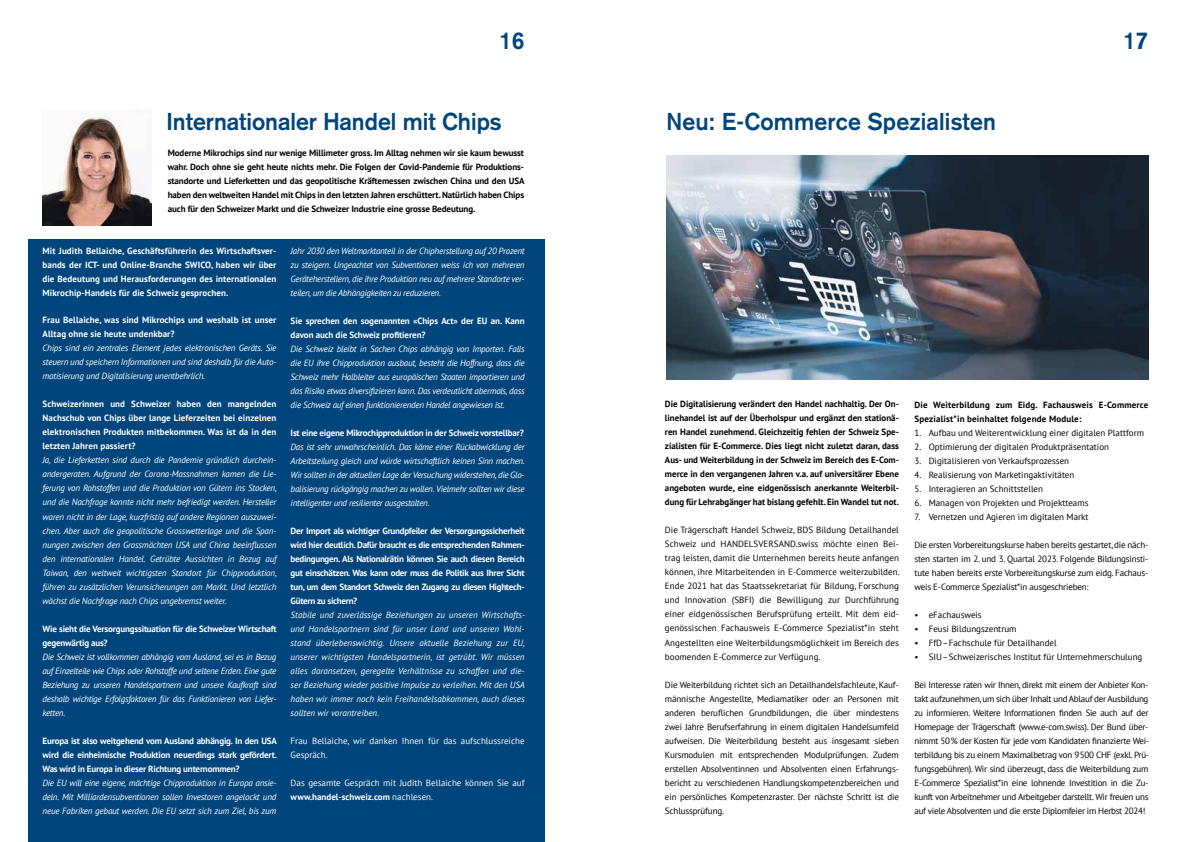
<style>
.page{position:relative;width:1191px;height:842px;background:#fff}
.page>*{position:absolute;margin:0;border:0;box-sizing:border-box;transform-origin:0 0}
.t1{font:700 24px "Akzidenz Grotesk";color:#00457c;scale:.96 1}
.t2{font:italic 9px/14px "PT Sans";letter-spacing:-.03em;color:#fff;text-align:justify}
.t3{font:9px/14px "PT Sans";color:#000;text-align:justify}
.t4{font:700 9px/14px "PT Sans";letter-spacing:-.01em;color:#fff;text-align:justify}
.t5{font:700 9px/14px "PT Sans";color:#000;text-align:justify}
.t6{font:9px/14px "PT Sans";color:#fff}
.t7{font:700 9px/14px "PT Sans";letter-spacing:.02em;color:#000}
.t8{font:700 9px/14px "PT Sans";letter-spacing:.01em;color:#fff}
.s1{font-weight:700}
</style>
<div class="page">
<img style="left:43px;top:114px;width:108px;height:111px">
<div style="left:28px;top:239px;width:516px;height:603px;background:#00457c"></div>
<img style="left:666px;top:155px;width:482px;height:224px">
<h1 class="t1" style="left:499px;top:26px;width:28px">16</h1>
<h1 class="t1" style="left:167px;top:108px;width:350px">Internationaler Handel mit Chips</h1>
<p class="t5" style="left:168px;top:145px;width:358px">Moderne Mikrochips sind nur wenige Millimeter gross. Im Alltag nehmen wir sie kaum bewusst wahr. Doch ohne sie geht heute nichts mehr. Die Folgen der Covid-Pandemie für Produktions&shy;standorte und Lieferketten und das geopolitische Kräftemessen zwischen China und den USA haben den weltweiten Handel mit Chips in den letzten Jahren erschüttert. Natürlich haben Chips auch für den Schweizer Markt und die Schweizer Industrie eine grosse Bedeutung.</p>
<p class="t2" style="left:291px;top:243px;width:235px">Jahr 2030 den Weltmarktanteil in der Chipherstellung auf 20 Prozent zu steigern. Ungeachtet von Subventionen weiss ich von mehreren Geräteherstellern, die ihre Produktion neu auf mehrere Standorte ver&shy;teilen, um die Abhängigkeiten zu reduzieren.</p>
<p class="t4" style="left:291px;top:313px;width:235px">Sie sprechen den sogenannten «Chips Act» der EU an. Kann davon auch die Schweiz profitieren?</p>
<p class="t2" style="left:291px;top:341px;width:235px">Die Schweiz bleibt in Sachen Chips abhängig von Importen. Falls die EU ihre Chipproduktion ausbaut, besteht die Hoffnung, dass die Schweiz mehr Halbleiter aus europäischen Staaten importieren und das Risiko etwas diversifizieren kann. Das verdeutlicht abermals, dass die Schweiz auf einen funktionierenden Handel angewiesen ist.</p>
<p class="t4" style="left:291px;top:425px;width:235px">Ist eine eigene Mikrochipproduktion in der Schweiz vorstellbar?</p>
<p class="t2" style="left:291px;top:439px;width:236px">Das ist sehr unwahrscheinlich. Das käme einer Rückabwicklung der Arbeitsteilung gleich und würde wirtschaftlich keinen Sinn machen.<br>Wir sollten in der aktuellen Lage der Versuchung widerstehen, die Glo&shy;balisierung rückgängig machen zu wollen. Vielmehr sollten wir diese intelligenter und resilienter ausgestalten.</p>
<p class="t4" style="left:291px;top:523px;width:235px">Der Import als wichtiger Grundpfeiler der Versorgungssicherheit wird hier deutlich. Dafür braucht es die entsprechenden Rahmen&shy;bedingungen. Als Nationalrätin können Sie auch diesen Bereich gut einschätzen. Was kann oder muss die Politik aus Ihrer Sicht tun, um dem Standort Schweiz den Zugang zu diesen Hightech-Gütern zu sichern?</p>
<p class="t2" style="left:291px;top:607px;width:236px">Stabile und zuverlässige Beziehungen zu unseren Wirtschafts&shy;und Handelspartnern sind für unser Land und unseren Wohl&shy;stand überlebenswichtig. Unsere aktuelle Beziehung zur EU, unserer wichtigsten Handelspartnerin, ist getrübt. Wir müssen alles daransetzen, geregelte Verhältnisse zu schaffen und die&shy;ser Beziehung wieder positive Impulse zu verleihen. Mit den USA haben wir immer noch kein Freihandelsabkommen, auch dieses sollten wir vorantreiben.</p>
<p class="t6" style="left:291px;top:733px;width:235px">Frau Bellaiche, wir danken Ihnen für das aufschlussreiche<br>Gespräch.</p>
<p class="t6" style="left:291px;top:775px;width:235px">Das gesamte Gespräch mit Judith Bellaiche können Sie auf <span class="s1">www.handel-schweiz.com</span> nachlesen.</p>
<p class="t4" style="left:43px;top:243px;width:235px">Mit Judith Bellaiche, Geschäftsführerin des Wirtschaftsver&shy;bands der ICT- und Online-Branche SWICO, haben wir über die Bedeutung und Herausforderungen des internationalen Mikrochip-Handels für die Schweiz gesprochen.</p>
<p class="t8" style="left:43px;top:313px;width:235px">Frau Bellaiche, was sind Mikrochips und weshalb ist unser<br>Alltag ohne sie heute undenkbar?</p>
<p class="t2" style="left:43px;top:341px;width:235px">Chips sind ein zentrales Element jedes elektronischen Geräts. Sie steuern und speichern Informationen und sind deshalb für die Auto&shy;matisierung und Digitalisierung unentbehrlich.</p>
<p class="t4" style="left:43px;top:397px;width:235px">Schweizerinnen und Schweizer haben den mangelnden Nachschub von Chips über lange Lieferzeiten bei einzelnen elektronischen Produkten mitbekommen. Was ist da in den letzten Jahren passiert?</p>
<p class="t2" style="left:43px;top:453px;width:236px">Ja, die Lieferketten sind durch die Pandemie gründlich durchein&shy;andergeraten. Aufgrund der Corona-Massnahmen kamen die Lie&shy;ferung von Rohstoffen und die Produktion von Gütern ins Stocken, und die Nachfrage konnte nicht mehr befriedigt werden. Hersteller waren nicht in der Lage, kurzfristig auf andere Regionen auszuwei&shy;chen. Aber auch die geopolitische Grosswetterlage und die Span&shy;nungen zwischen den Grossmächten USA und China beeinflussen den internationalen Handel. Getrübte Aussichten in Bezug auf Taiwan, den weltweit wichtigsten Standort für Chipproduktion, führen zu zusätzlichen Verunsicherungen am Markt. Und letztlich wächst die Nachfrage nach Chips ungebremst weiter.</p>
<p class="t4" style="left:43px;top:621px;width:235px">Wie sieht die Versorgungssituation für die Schweizer Wirtschaft gegenwärtig aus?</p>
<p class="t2" style="left:43px;top:649px;width:235px">Die Schweiz ist vollkommen abhängig vom Ausland, sei es in Bezug auf Einzelteile wie Chips oder Rohstoffe und seltene Erden. Eine gute Beziehung zu unseren Handelspartnern und unsere Kaufkraft sind deshalb wichtige Erfolgsfaktoren für das Funktionieren von Liefer&shy;ketten.</p>
<p class="t4" style="left:43px;top:733px;width:236px">Europa ist also weitgehend vom Ausland abhängig. In den USA wird die einheimische Produktion neuerdings stark gefördert.<br>Was wird in Europa in dieser Richtung unternommen?</p>
<p class="t2" style="left:43px;top:775px;width:235px">Die EU will eine eigene, mächtige Chipproduktion in Europa ansie&shy;deln. Mit Milliardensubventionen sollen Investoren angelockt und neue Fabriken gebaut werden. Die EU setzt sich zum Ziel, bis zum</p>
<h1 class="t1" style="left:666px;top:108px;width:345px">Neu: E-Commerce Spezialisten</h1>
<h1 class="t1" style="left:1122px;top:26px;width:28px">17</h1>
<p class="t5" style="left:665px;top:397px;width:235px">Die Digitalisierung verändert den Handel nachhaltig. Der On&shy;linehandel ist auf der Überholspur und ergänzt den stationä&shy;ren Handel zunehmend. Gleichzeitig fehlen der Schweiz Spe&shy;zialisten für E-Commerce. Dies liegt nicht zuletzt daran, dass Aus- und Weiterbildung in der Schweiz im Bereich des E-Com&shy;merce in den vergangenen Jahren v.a. auf universitärer Ebene angeboten wurde, eine eidgenössisch anerkannte Weiterbil&shy;dung für Lehrabgänger hat bislang gefehlt. Ein Wandel tut not.</p>
<p class="t3" style="left:665px;top:523px;width:236px">Die Trägerschaft Handel Schweiz, BDS Bildung Detailhandel Schweiz und HANDELSVERSAND.swiss möchte einen Bei&shy;trag leisten, damit die Unternehmen bereits heute anfangen können, ihre Mitarbeitenden in E-Commerce weiterzubilden.<br>Ende 2021 hat das Staatssekretariat für Bildung, Forschung und Innovation (SBFI) die Bewilligung zur Durchführung einer eidgenössischen Berufsprüfung erteilt. Mit dem eid&shy;genössischen Fachausweis E-Commerce Spezialist*in steht Angestellten eine Weiterbildungsmöglichkeit im Bereich des boomenden E-Commerce zur Verfügung.</p>
<p class="t3" style="left:665px;top:677px;width:235px">Die Weiterbildung richtet sich an Detailhandelsfachleute, Kauf&shy;männische Angestellte, Mediamatiker oder an Personen mit anderen beruflichen Grundbildungen, die über mindestens zwei Jahre Berufserfahrung in einem digitalen Handelsumfeld aufweisen. Die Weiterbildung besteht aus insgesamt sieben Kursmodulen mit entsprechenden Modulprüfungen. Zudem erstellen Absolventinnen und Absolventen einen Erfahrungs&shy;bericht zu verschiedenen Handlungskompetenzbereichen und ein persönliches Kompetenzraster. Der nächste Schritt ist die Schlussprüfung.</p>
<p class="t7" style="left:914px;top:397px;width:235px">Die Weiterbildung zum Eidg. Fachausweis E-Commerce<br>Spezialist*in beinhaltet folgende Module:</p>
<p class="t3" style="left:914px;top:425px;width:231px">1. Aufbau und Weiterentwicklung einer digitalen Plattform</p>
<p class="t3" style="left:914px;top:439px;width:196px">2. Optimierung der digitalen Produktpräsentation</p>
<p class="t3" style="left:914px;top:453px;width:156px">3. Digitalisieren von Verkaufsprozessen</p>
<p class="t3" style="left:914px;top:467px;width:161px">4. Realisierung von Marketingaktivitäten</p>
<p class="t3" style="left:914px;top:481px;width:130px">5. Interagieren an Schnittstellen</p>
<p class="t3" style="left:914px;top:495px;width:175px">6. Managen von Projekten und Projektteams</p>
<p class="t3" style="left:914px;top:509px;width:176px">7. Vernetzen und Agieren im digitalen Markt</p>
<p class="t3" style="left:914px;top:537px;width:235px">Die ersten Vorbereitungskurse haben bereits gestartet, die näch&shy;sten starten im 2. und 3. Quartal 2023. Folgende Bildungsinsti&shy;tute haben bereits erste Vorbereitungskurse zum eidg. Fachaus&shy;weis E-Commerce Spezialist*in ausgeschrieben:</p>
<p class="t3" style="left:914px;top:607px;width:69px">• eFachausweis</p>
<p class="t3" style="left:914px;top:621px;width:104px">• Feusi Bildungszentrum</p>
<p class="t3" style="left:914px;top:635px;width:144px">• FfD–Fachschule für Detailhandel</p>
<p class="t3" style="left:914px;top:649px;width:229px">• SIU–Schweizerisches Institut für Unternehmerschulung</p>
<p class="t3" style="left:914px;top:677px;width:236px">Bei Interesse raten wir Ihnen, direkt mit einem der Anbieter Kon&shy;takt aufzunehmen, um sich über Inhalt und Ablauf der Ausbildung zu informieren. Weitere Informationen finden Sie auch auf der Homepage der Trägerschaft (www.e-com.swiss). Der Bund über&shy;nimmt 50% der Kosten für jede vom Kandidaten finanzierte Wei&shy;terbildung bis zu einem Maximalbetrag von 9500 CHF (exkl. Prü&shy;fungsgebühren). Wir sind überzeugt, dass die Weiterbildung zum E-Commerce Spezialist*in eine lohnende Investition in die Zu&shy;kunft von Arbeitnehmer und Arbeitgeber darstellt. Wir freuen uns auf viele Absolventen und die erste Diplomfeier im Herbst 2024!</p>
</div>
